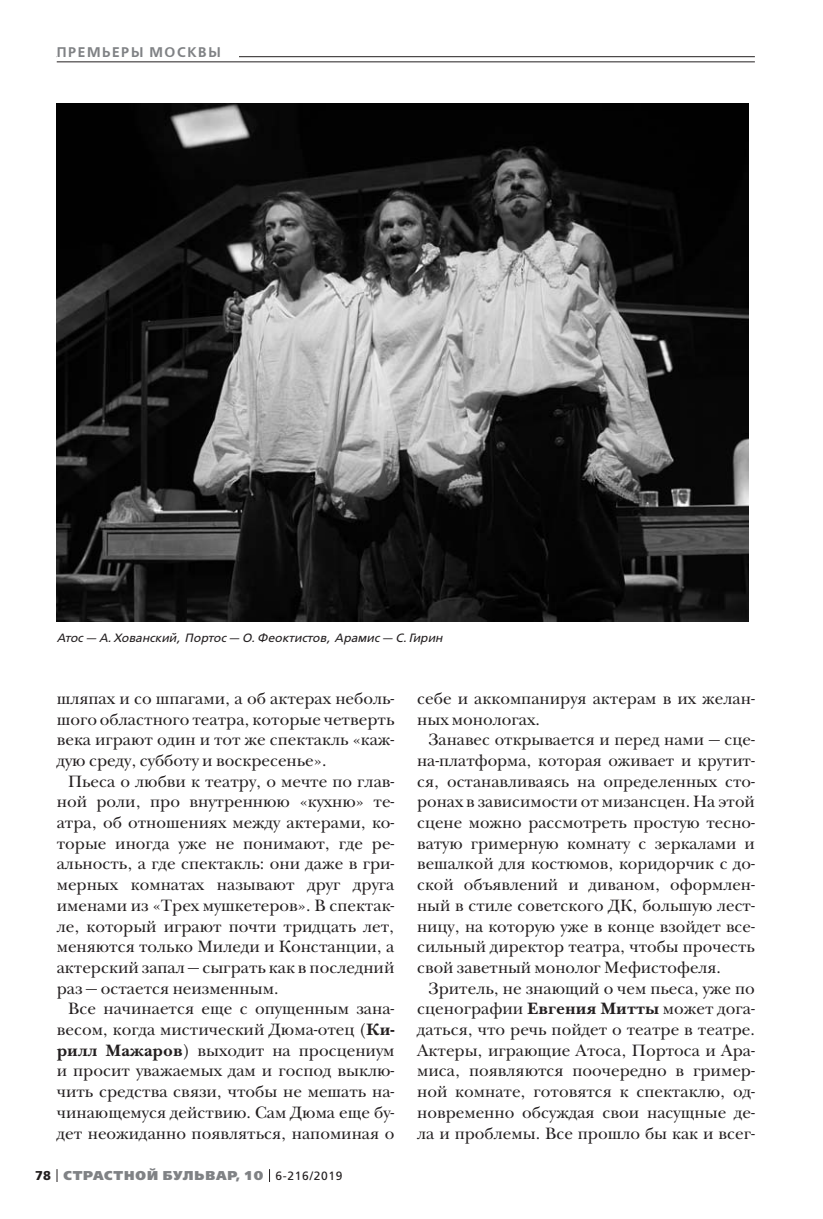
<style>
.page{position:relative;width:823px;height:1219px;background:#fff}
.page>*{position:absolute;margin:0;border:0;box-sizing:border-box;transform-origin:0 0}
.t1{font:17px/20.6px "New Baskerville ITC";color:#231f20;text-align:justify}
.t2{font:600 14px "Free Set";letter-spacing:.11em;color:#808285}
.t3{font:800 12.8px "Free Set";letter-spacing:.07em;color:#808285}
.t4{font:italic 12px "Free Set";color:#231f20}
.s1{font-weight:700}
.s2{font-weight:700;color:#231f20}
.s3{font-weight:400;font-size:12px;color:#231f20}
</style>
<div class="page">
<svg style="left:57px;top:1169px;width:1px;height:13px"></svg>
<svg style="left:269px;top:1169px;width:1px;height:13px"></svg>
<hr style="left:57px;top:56px;width:697px;height:1px;background:#231f20">
<div style="left:57px;top:41px;width:181px;height:21px;background:#fff"></div>
<hr style="left:57px;top:62px;width:697px;height:1px;background:#231f20">
<img style="left:57px;top:104px;width:690px;height:518px">
<p class="t2" style="left:57px;top:45px;width:165px">ПРЕМЬЕРЫ МОСКВЫ</p>
<p class="t4" style="left:57px;top:632px;width:387px">Атос — А. Хованский, Портос — О. Феоктистов, Арамис — С. Гирин</p>
<p class="t1" style="left:57px;top:689px;width:339px">шляпах и со шпагами, а об актерах неболь&shy;шого областного театра, которые четверть века играют один и тот же спектакль «каж&shy;дую среду, субботу и воскресенье».</p>
<p class="t1" style="left:57px;top:772px;width:339px;text-indent:11px">Пьеса о любви к театру, о мечте по глав&shy;ной роли, про внутреннюю «кухню» те&shy;атра, об отношениях между актерами, ко&shy;торые иногда уже не понимают, где ре&shy;альность, а где спектакль: они даже в гри&shy;мерных комнатах называют друг друга именами из «Трех мушкетеров». В спектак&shy;ле, который играют почти тридцать лет, меняются только Миледи и Констанции, а актерский запал — сыграть как в последний раз — остается неизменным.</p>
<p class="t1" style="left:57px;top:1000px;width:339px;text-indent:11px">Все начинается еще с опущенным зана&shy;весом, когда мистический Дюма-отец (<span class="s1">Ки&shy;рилл Мажаров</span>) выходит на просцениум и просит уважаемых дам и господ выклю&shy;чить средства связи, чтобы не мешать на&shy;чинающемуся действию. Сам Дюма еще бу&shy;дет неожиданно появляться, напоминая о</p>
<p class="t3" style="left:35px;top:1169px;width:309px"><span class="s2">78</span> СТРАСТНОЙ БУЛЬВАР, 10 <span class="s3">6-216/2019</span></p>
<p class="t1" style="left:417px;top:689px;width:339px">себе и аккомпанируя актерам в их желан&shy;ных монологах.</p>
<p class="t1" style="left:417px;top:731px;width:339px;text-indent:11px">Занавес открывается и перед нами — сце&shy;на-платформа, которая оживает и крутит&shy;ся, останавливаясь на определенных сто&shy;ронах в зависимости от мизансцен. На этой сцене можно рассмотреть простую тесно&shy;ватую гримерную комнату с зеркалами и вешалкой для костюмов, коридорчик с до&shy;ской объявлений и диваном, оформлен&shy;ный в стиле советского ДК, большую лест&shy;ницу, на которую уже в конце взойдет все&shy;сильный директор театра, чтобы прочесть свой заветный монолог Мефистофеля.</p>
<p class="t1" style="left:417px;top:979px;width:339px;text-indent:11px">Зритель, не знающий о чем пьеса, уже по сценографии <span class="s1">Евгения Митты</span> может дога&shy;даться, что речь пойдет о театре в театре.<br>Актеры, играющие Атоса, Портоса и Ара&shy;миса, появляются поочередно в гример&shy;ной комнате, готовятся к спектаклю, од&shy;новременно обсуждая свои насущные де&shy;ла и проблемы. Все прошло бы как и всег-</p>
</div>
